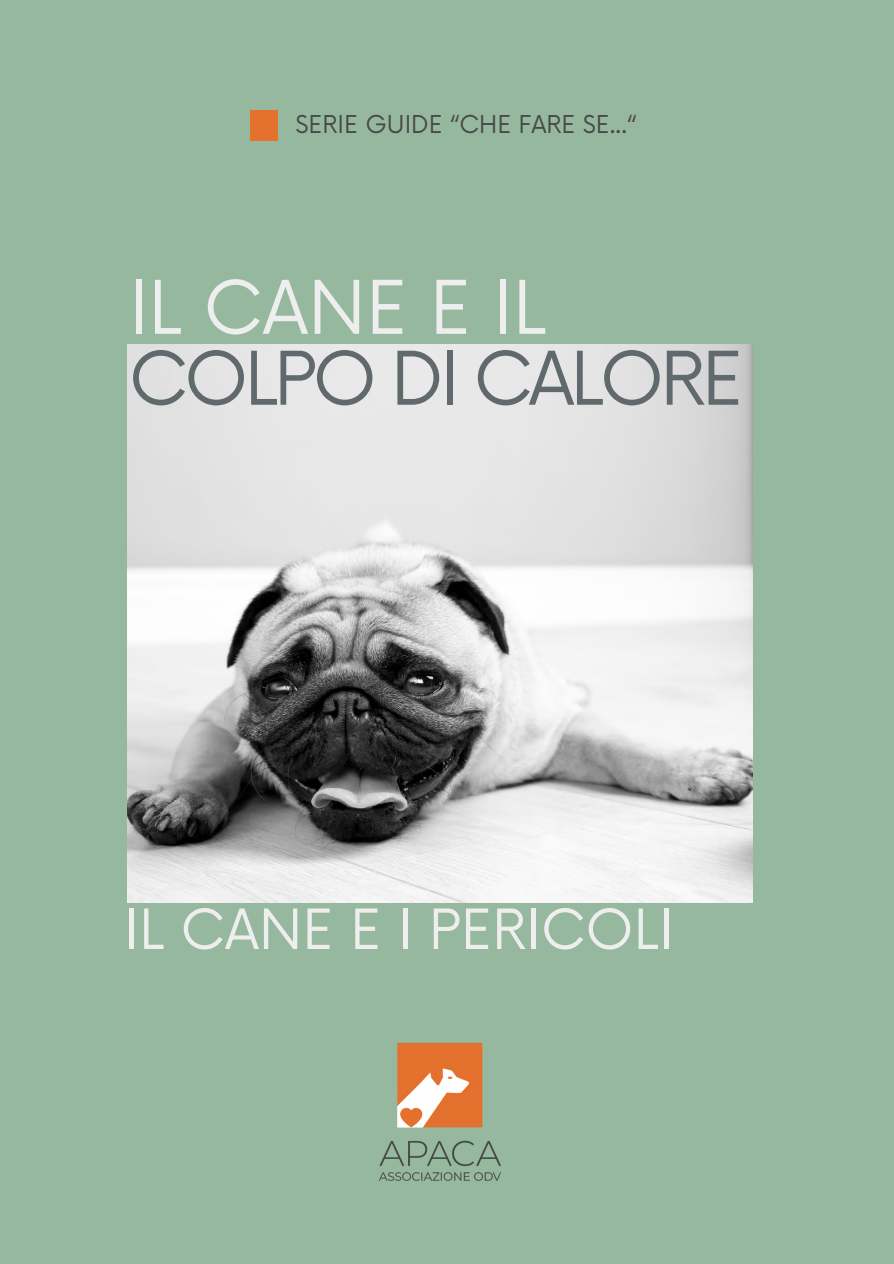
<style>
.page{position:relative;width:894px;height:1264px;background:#fff}
.page>*{position:absolute;margin:0;border:0;box-sizing:border-box;transform-origin:0 0}
.t1{font:72px/70.8px "Now";letter-spacing:-.055em;color:#60696b}
.t2{font:54px "Now";color:#efeeee}
.t3{font:24px "Now";color:#494948}
.s1{color:#efeeee}
</style>
<div class="page">
<div style="left:0;top:0;width:893px;height:1263px;background:#96b89f"></div>
<img style="left:127px;top:345px;width:625px;height:557px">
<img style="left:378px;top:1043px;width:123px;height:138px">
<div style="left:250px;top:110px;width:27px;height:30px;background:#e4712e"></div>
<p class="t3" style="left:295px;top:111px;width:342px">SERIE GUIDE “CHE FARE SE...“</p>
<h1 class="t1" style="left:129px;top:276px;width:616px"><span class="s1">IL CANE E IL<br></span>COLPO DI CALORE</h1>
<h2 class="t2" style="left:124px;top:899px;width:550px">IL CANE E I PERICOLI</h2>
</div>
